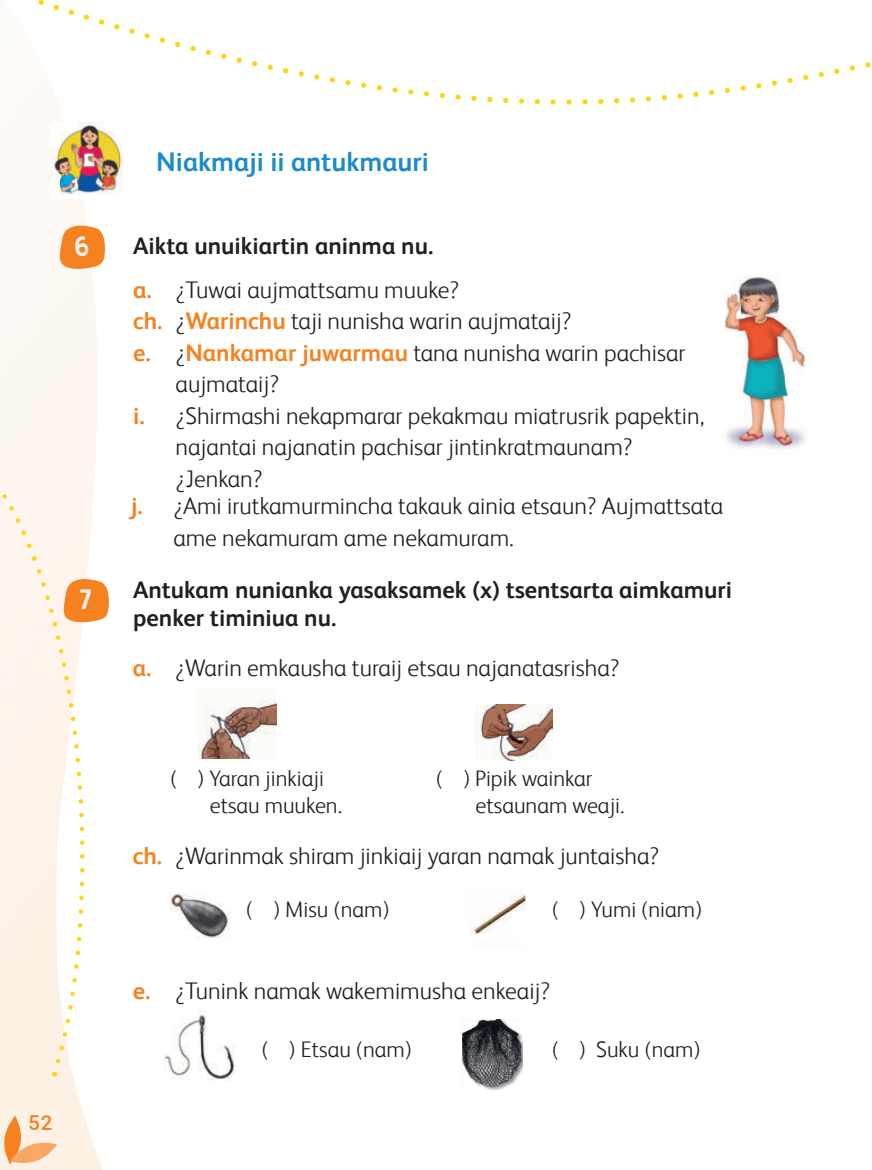
<style>
.page{position:relative;width:872px;height:1170px;background:#fff}
.page>*{position:absolute;margin:0;border:0;box-sizing:border-box;transform-origin:0 0}
.t1{font:30px "Glitter Candy";color:#eeeeef}
.t2{font:700 27px "Dune";color:#1d8bcb}
.t3{font:24px/31.5px "Dune";color:#231f20}
.t4{font:700 24px/28.8px "Dune";color:#231f20}
.t5{font:22.5px/27px "Dune";color:#231f20}
.t6{font:700 21px "Dune";color:#f58220}
.s1{font-weight:700;color:#f58220}
</style>
<div class="page">
<svg style="left:0;top:255px;width:103px;height:914px"></svg>
<svg style="left:0;top:467px;width:103px;height:599px"></svg>
<svg style="left:0;top:0;width:871px;height:255px"></svg>
<img style="left:725px;top:275px;width:81px;height:174px">
<svg style="left:64px;top:579px;width:45px;height:43px;background:#f6923e"></svg>
<svg style="left:60px;top:225px;width:45px;height:44px;background:#f69542"></svg>
<img style="left:51px;top:122px;width:77px;height:76px">
<img style="left:198px;top:698px;width:78px;height:60px">
<img style="left:474px;top:704px;width:78px;height:56px">
<img style="left:170px;top:893px;width:60px;height:45px">
<img style="left:471px;top:895px;width:54px;height:39px">
<img style="left:163px;top:1010px;width:72px;height:71px">
<img style="left:463px;top:1019px;width:59px;height:70px">
<svg style="left:506px;top:911px;width:19px;height:23px"></svg>
<svg style="left:0;top:1115px;width:57px;height:55px;background:#fad1ae"></svg>
<p class="t1" style="left:75px;top:227px;width:16px">6</p>
<p class="t1" style="left:80px;top:580px;width:13px">7</p>
<p class="t6" style="left:28px;top:1108px;width:26px">52</p>
<p class="t2" style="left:156px;top:142px;width:274px">Niakmaji ii antukmauri</p>
<p class="t4" style="left:133px;top:230px;width:302px">Aikta unuikiartin aninma nu.</p>
<p class="t3" style="left:133px;top:273px;width:328px"><span class="s1">a.</span> ¿Tuwai aujmattsamu muuke?</p>
<p class="t3" style="left:133px;top:304px;width:440px"><span class="s1">ch.</span> ¿<span class="s1">Warinchu</span> taji nunisha warin aujmataij?</p>
<p class="t3" style="left:133px;top:336px;width:554px"><span class="s1">e.</span> ¿<span class="s1">Nankamar juwarmau</span> tana nunisha warin pachisar</p>
<p class="t3" style="left:176px;top:367px;width:105px">aujmataij?</p>
<p class="t3" style="left:133px;top:399px;width:573px"><span class="s1">i.</span> ¿Shirmashi nekapmarar pekakmau miatrusrik papektin,</p>
<p class="t3" style="left:176px;top:430px;width:458px">najantai najanatin pachisar jintinkratmaunam?</p>
<p class="t3" style="left:176px;top:462px;width:88px">¿Jenkan?</p>
<p class="t3" style="left:173px;top:489px;width:551px;text-indent:-43px"><span class="s1">j.</span> ¿Ami irutkamurmincha takauk ainia etsaun? Aujmattsata ame nekamuram ame nekamuram.</p>
<p class="t4" style="left:133px;top:573px;width:600px">Antukam nunianka yasaksamek (x) tsentsarta aimkamuri penker timiniua nu.</p>
<p class="t3" style="left:133px;top:651px;width:488px"><span class="s1">a.</span> ¿Warin emkausha turaij etsau najanatasrisha?</p>
<p class="t5" style="left:475px;top:763px;width:150px;text-indent:-40px">( ) Pipik wainkar etsaunam weaji.</p>
<p class="t3" style="left:133px;top:839px;width:528px"><span class="s1">ch.</span> ¿Warinmak shiram jinkiaij yaran namak juntaisha?</p>
<p class="t5" style="left:210px;top:763px;width:134px;text-indent:-40px">( ) Yaran jinkiaji etsau muuken.</p>
<p class="t5" style="left:246px;top:894px;width:145px">( ) Misu (nam)</p>
<p class="t5" style="left:552px;top:894px;width:152px">( ) Yumi (niam)</p>
<p class="t3" style="left:133px;top:974px;width:419px"><span class="s1">e.</span> ¿Tunink namak wakemimusha enkeaij?</p>
<p class="t5" style="left:261px;top:1034px;width:152px">( ) Etsau (nam)</p>
<p class="t5" style="left:552px;top:1034px;width:150px">( ) Suku (nam)</p>
</div>
